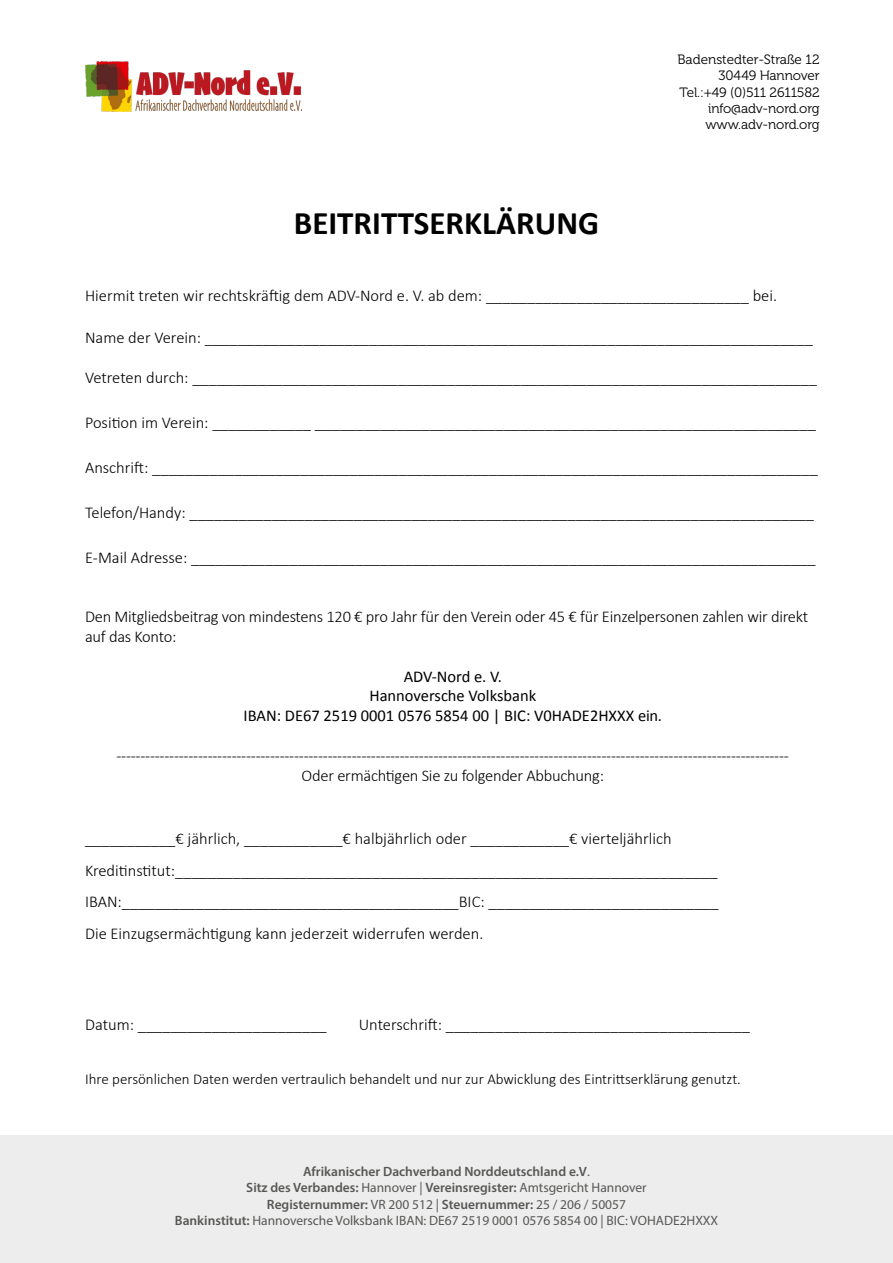
<style>
.page{position:relative;width:893px;height:1263px;background:#fff}
.page>*{position:absolute;margin:0;border:0;box-sizing:border-box;transform-origin:0 0}
.t1{font:700 33px "Calibri";color:#000}
.t2{font:300 16.5px/31.5px "Calibri";color:#000}
.t3{font:16.5px/19.8px "Calibri";color:#000;text-align:center}
.t4{font:300 15px "Calibri";color:#000}
.t5{font:600 13.5px/16.2px "Myriad Pro";color:#575756;text-align:center}
.t6{font:13.5px/16.2px "Museo 300";letter-spacing:-.01em;color:#000;text-align:right}
.s1{font-weight:400}
</style>
<div class="page">
<div style="left:0;top:1135px;width:893px;height:128px;background:#ededed"></div>
<img style="left:85px;top:61px;width:217px;height:51px">
<h1 class="t1" style="left:294px;top:202px;width:307px">BEITRITTSERKLÄRUNG</h1>
<p class="t6" style="left:677px;top:52px;width:144px">Badenstedter-Straße 12<br>30449 Hannover<br>Tel.:+49 (0)511 2611582 info@adv-nord.org www.adv-nord.org</p>
<p class="t2" style="left:85px;top:279px;width:694px">Hiermit treten wir rechtskräftig dem ADV-Nord e. V. ab dem: ________________________________ bei.</p>
<p class="t2" style="left:85px;top:322px;width:729px">Name der Verein: __________________________________________________________________________</p>
<p class="t2" style="left:85px;top:361px;width:733px">Vetreten durch: ____________________________________________________________________________</p>
<p class="t2" style="left:85px;top:406px;width:732px">Position im Verein: ____________ _____________________________________________________________</p>
<p class="t2" style="left:85px;top:451px;width:734px">Anschrift: _________________________________________________________________________________</p>
<p class="t2" style="left:85px;top:496px;width:730px">Telefon/Handy: ____________________________________________________________________________</p>
<p class="t2" style="left:85px;top:541px;width:732px">E-Mail Adresse: ____________________________________________________________________________</p>
<p class="t2" style="left:85px;top:607px;width:725px;line-height:19.8px">Den Mitgliedsbeitrag von mindestens 120 € pro Jahr für den Verein oder 45 € für Einzelpersonen zahlen wir direkt auf das Konto:</p>
<p class="t3" style="left:244px;top:665px;width:420px">ADV-Nord e. V.<br>Hannoversche Volksbank<br>IBAN: DE67 2519 0001 0576 5854 00 | BIC: V0HADE2HXXX ein.</p>
<p class="t2" style="left:116px;top:745px;width:674px;line-height:19.8px;text-align:center">--------------------------------------------------------------------------------------------------------------------------------------------<br>Oder ermächtigen Sie zu folgender Abbuchung:</p>
<p class="t2" style="left:85px;top:823px;width:635px">___________€ jährlich, ____________€ halbjährlich oder ____________€ vierteljährlich Kreditinstitut:__________________________________________________________________ IBAN:_________________________________________BIC: ____________________________ Die Einzugsermächtigung kann jederzeit widerrufen werden.</p>
<p class="t2" style="left:85px;top:1008px;width:243px">Datum: _______________________</p>
<p class="t2" style="left:359px;top:1008px;width:393px">Unterschrift: _____________________________________</p>
<p class="t4" style="left:85px;top:1069px;width:657px">Ihre persönlichen Daten werden vertraulich behandelt und nur zur Abwicklung des Eintrittserklärung genutzt.</p>
<p class="t5" style="left:175px;top:1163px;width:545px">Afrikanischer Dachverband Norddeutschland e.V<span class="s1">.<br></span>Sitz des Verbandes: <span class="s1">Hannover |</span> Vereinsregister: <span class="s1">Amtsgericht Hannover<br></span>Registernummer: <span class="s1">VR 200 512 |</span> Steuernummer: <span class="s1">25 / 206 / 50057<br></span>Bankinstitut: <span class="s1">Hannoversche Volksbank IBAN: DE67 2519 0001 0576 5854 00 | BIC: VOHADE2HXXX</span></p>
</div>
